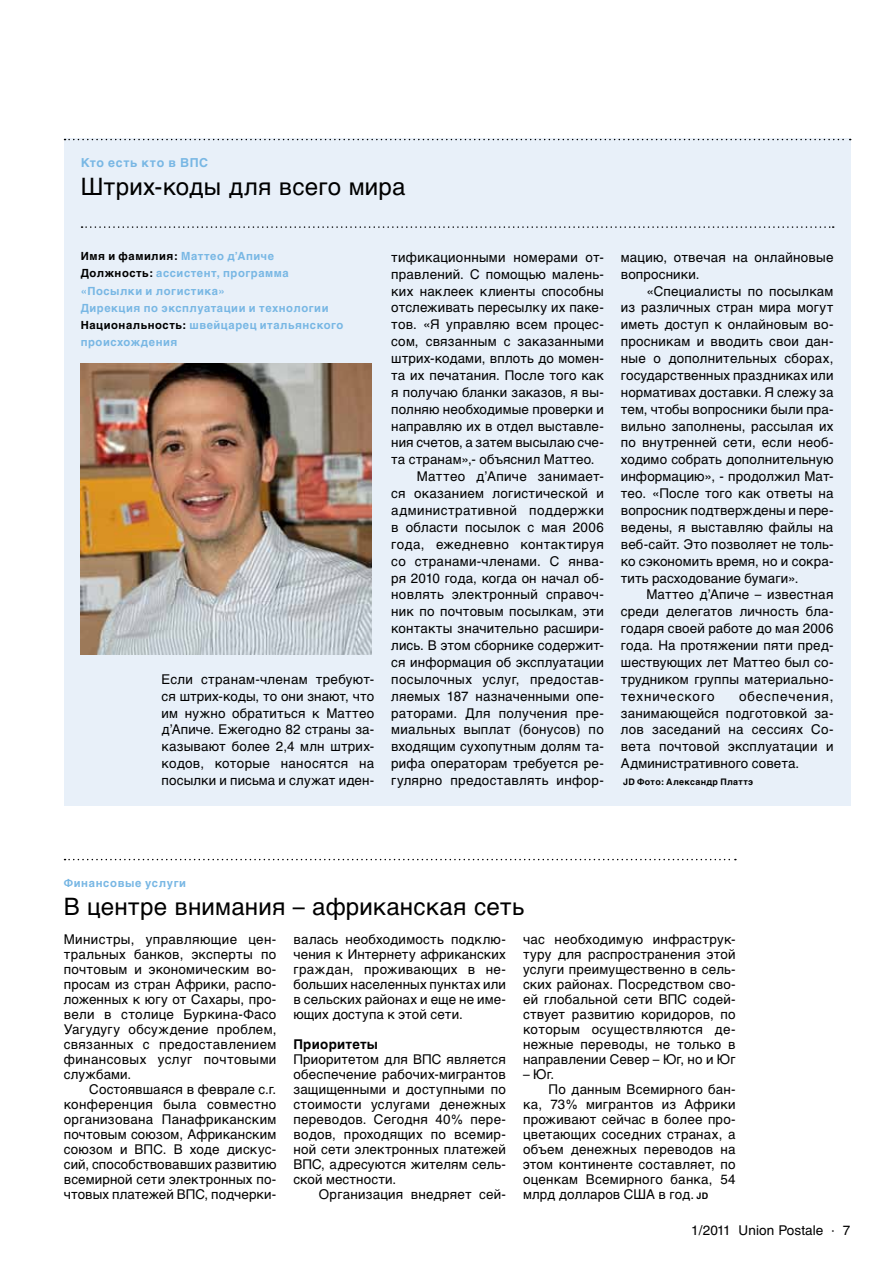
<style>
.page{position:relative;width:893px;height:1263px;background:#fff}
.page>*{position:absolute;margin:0;border:0;box-sizing:border-box;transform-origin:0 0}
.t1{font:24px "Helvetica Cyr Upright";letter-spacing:.01em;color:#000}
.t2{font:13.5px/15px "Helvetica Cyr Upright";letter-spacing:.015em;color:#000;text-align:justify}
.t3{font:13.5px "Helvetica Cyr Upright";letter-spacing:.035em;color:#000}
.t4{font:700 13.5px "Helvetica Cyr";letter-spacing:.02em;color:#000}
.t5{font:700 12.3px "Helvetica Cyr";letter-spacing:.045em;color:#78b7e4}
.t6{font:700 11.25px/17.2px "Helvetica Cyr";letter-spacing:.045em;color:#78b7e4}
.t7{font:700 9px "Helvetica Cyr";letter-spacing:.03em;color:#000}
.s1{color:#000}
.s2{font-family:"Helvetica Cyr";font-weight:700;font-size:9px}
</style>
<div class="page">
<div style="left:64px;top:139px;width:786px;height:667px;background:#e8f0f9"></div>
<svg style="left:82px;top:226px;width:752px;height:2px"></svg>
<svg style="left:65px;top:139px;width:786px;height:1px"></svg>
<svg style="left:65px;top:859px;width:671px;height:1px"></svg>
<img style="left:81px;top:364px;width:290px;height:290px">
<p class="t5" style="left:81px;top:156px;width:110px">Кто есть кто в ВПС</p>
<h1 class="t1" style="left:81px;top:173px;width:326px">Штрих-коды для всего мира</h1>
<p class="t6" style="left:81px;top:248px;width:264px"><span class="s1">Имя и фамилия:</span> Маттео д’Апиче<br><span class="s1">Должность:</span> ассистент, программа «Посылки и логистика»<br>Дирекция по эксплуатации и технологии<br><span class="s1">Национальность:</span> швейцарец итальянского происхождения</p>
<p class="t2" style="left:162px;top:671px;width:214px;line-height:16.8px">Если странам-членам требуют&shy;ся штрих-коды, то они знают, что им нужно обратиться к Маттео д’Апиче. Ежегодно 82 страны за&shy;казывают более 2,4 млн штрих&shy;кодов, которые наносятся на посылки и письма и служат иден-</p>
<p class="t2" style="left:391px;top:250px;width:214px">тификационными номерами от-</p>
<p class="t2" style="left:391px;top:267px;width:214px">правлений. С помощью малень-</p>
<p class="t2" style="left:391px;top:283px;width:214px">ких наклеек клиенты способны</p>
<p class="t2" style="left:391px;top:300px;width:214px">отслеживать пересылку их паке-</p>
<p class="t2" style="left:391px;top:317px;width:214px">тов. «Я управляю всем процес-</p>
<p class="t2" style="left:391px;top:334px;width:214px">сом, связанным с заказанными</p>
<p class="t2" style="left:391px;top:351px;width:214px">штрих-кодами, вплоть до момен-</p>
<p class="t2" style="left:391px;top:368px;width:214px">та их печатания. После того как</p>
<p class="t2" style="left:391px;top:385px;width:214px">я получаю бланки заказов, я вы-</p>
<p class="t2" style="left:391px;top:402px;width:214px">полняю необходимые проверки и</p>
<p class="t2" style="left:391px;top:418px;width:214px">направляю их в отдел выставле-</p>
<p class="t2" style="left:391px;top:435px;width:214px">ния счетов, а затем высылаю сче-</p>
<p class="t2" style="left:391px;top:452px;width:205px">та странам»,- объяснил Маттео.</p>
<p class="t2" style="left:417px;top:469px;width:189px">Маттео д’Апиче занимает-</p>
<p class="t2" style="left:391px;top:486px;width:214px">ся оказанием логистической и</p>
<p class="t3" style="left:391px;top:503px;width:214px">административной поддержки</p>
<p class="t2" style="left:391px;top:520px;width:214px">в области посылок с мая 2006</p>
<p class="t2" style="left:391px;top:537px;width:214px">года, ежедневно контактируя</p>
<p class="t2" style="left:391px;top:553px;width:214px">со странами-членами. С янва-</p>
<p class="t2" style="left:391px;top:570px;width:214px">ря 2010 года, когда он начал об-</p>
<p class="t2" style="left:391px;top:587px;width:214px">новлять электронный справоч-</p>
<p class="t2" style="left:391px;top:604px;width:214px">ник по почтовым посылкам, эти</p>
<p class="t2" style="left:391px;top:621px;width:214px">контакты значительно расшири-</p>
<p class="t2" style="left:391px;top:638px;width:214px">лись. В этом сборнике содержит-</p>
<p class="t2" style="left:391px;top:655px;width:214px">ся информация об эксплуатации</p>
<p class="t2" style="left:391px;top:672px;width:214px">посылочных услуг, предостав-</p>
<p class="t2" style="left:391px;top:688px;width:214px">ляемых 187 назначенными опе-</p>
<p class="t2" style="left:391px;top:705px;width:214px">раторами. Для получения пре-</p>
<p class="t2" style="left:391px;top:722px;width:214px">миальных выплат (бонусов) по</p>
<p class="t2" style="left:391px;top:739px;width:214px">входящим сухопутным долям та-</p>
<p class="t2" style="left:391px;top:756px;width:214px">рифа операторам требуется ре-</p>
<p class="t2" style="left:391px;top:773px;width:214px">гулярно предоставлять инфор-</p>
<p class="t2" style="left:621px;top:249px;width:214px;line-height:16.8px">мацию, отвечая на онлайновые вопросники.</p>
<p class="t2" style="left:621px;top:283px;width:214px;line-height:16.8px;text-indent:26px">«Специалисты по посылкам из различных стран мира могут иметь доступ к онлайновым во&shy;просникам и вводить свои дан&shy;ные о дополнительных сборах, государственных праздниках или нормативах доставки. Я слежу за тем, чтобы вопросники были пра&shy;вильно заполнены, рассылая их по внутренней сети, если необ&shy;ходимо собрать дополнительную информацию», - продолжил Мат&shy;тео. «После того как ответы на вопросник подтверждены и пере&shy;ведены, я выставляю файлы на веб-сайт. Это позволяет не толь&shy;ко сэкономить время, но и сокра&shy;тить расходование бумаги».</p>
<p class="t2" style="left:621px;top:586px;width:214px;line-height:16.8px;text-indent:26px">Маттео д’Апиче – известная среди делегатов личность бла&shy;годаря своей работе до мая 2006 года. На протяжении пяти пред&shy;шествующих лет Маттео был со&shy;трудником группы материально&shy;технического</p>
<p class="t2" style="left:621px;top:688px;width:214px;line-height:16.8px;text-indent:118px">обеспечения, занимающейся подготовкой за&shy;лов заседаний на сессиях Со&shy;вета почтовой эксплуатации и Административного совета.</p>
<p class="t7" style="left:623px;top:777px;width:131px">JD Фото: Александр Платтэ</p>
<p class="t6" style="left:64px;top:874px;width:124px">Финансовые услуги</p>
<h1 class="t1" style="left:64px;top:893px;width:462px">В центре внимания – африканская сеть</h1>
<p class="t2" style="left:64px;top:932px;width:214px">Министры, управляющие цен&shy;тральных банков, эксперты по почтовым и экономическим во&shy;просам из стран Африки, распо&shy;ложенных к югу от Сахары, про&shy;вели в столице Буркина-Фасо Уагудугу обсуждение проблем, связанных с предоставлением финансовых услуг почтовыми службами.</p>
<p class="t2" style="left:64px;top:1082px;width:214px;text-indent:26px">Состоявшаяся в феврале с.г. конференция была совместно организована Панафриканским почтовым союзом, Африканским союзом и ВПС. В ходе дискус&shy;сий, способствовавших развитию всемирной сети электронных по&shy;чтовых платежей ВПС, подчерки-</p>
<p class="t2" style="left:293px;top:932px;width:214px">валась необходимость подклю&shy;чения к Интернету африканских граждан, проживающих в не&shy;больших населенных пунктах или в сельских районах и еще не име&shy;ющих доступа к этой сети.</p>
<p class="t4" style="left:293px;top:1036px;width:86px">Приоритеты</p>
<p class="t2" style="left:293px;top:1052px;width:214px">Приоритетом для ВПС является обеспечение рабочих-мигрантов защищенными и доступными по стоимости услугами денежных переводов. Сегодня 40% пере&shy;водов, проходящих по всемир&shy;ной сети электронных платежей ВПС, адресуются жителям сель&shy;ской местности.</p>
<p class="t2" style="left:319px;top:1187px;width:189px">Организация внедряет сей-</p>
<p class="t2" style="left:523px;top:932px;width:214px">час необходимую инфраструк&shy;туру для распространения этой услуги преимущественно в сель&shy;ских районах. Посредством сво&shy;ей глобальной сети ВПС содей&shy;ствует развитию коридоров, по которым осуществляются де&shy;нежные переводы, не только в направлении Север – Юг, но и Юг</p>
<p class="t2" style="left:523px;top:1067px;width:33px">– Юг.</p>
<p class="t2" style="left:549px;top:1082px;width:189px">По данным Всемирного бан-</p>
<p class="t2" style="left:523px;top:1097px;width:214px">ка, 73% мигрантов из Африки</p>
<p class="t2" style="left:523px;top:1112px;width:214px">проживают сейчас в более про-</p>
<p class="t2" style="left:523px;top:1127px;width:214px">цветающих соседних странах, а</p>
<p class="t2" style="left:523px;top:1142px;width:214px">объем денежных переводов на</p>
<p class="t2" style="left:523px;top:1157px;width:214px">этом континенте составляет, по</p>
<p class="t2" style="left:523px;top:1172px;width:214px">оценкам Всемирного банка, 54</p>
<p class="t2" style="left:523px;top:1187px;width:187px">млрд долларов США в год. <span class="s2">JD</span></p>
<p class="t2" style="left:691px;top:1223px;width:161px">1/2011 Union Postale · 7</p>
</div>
